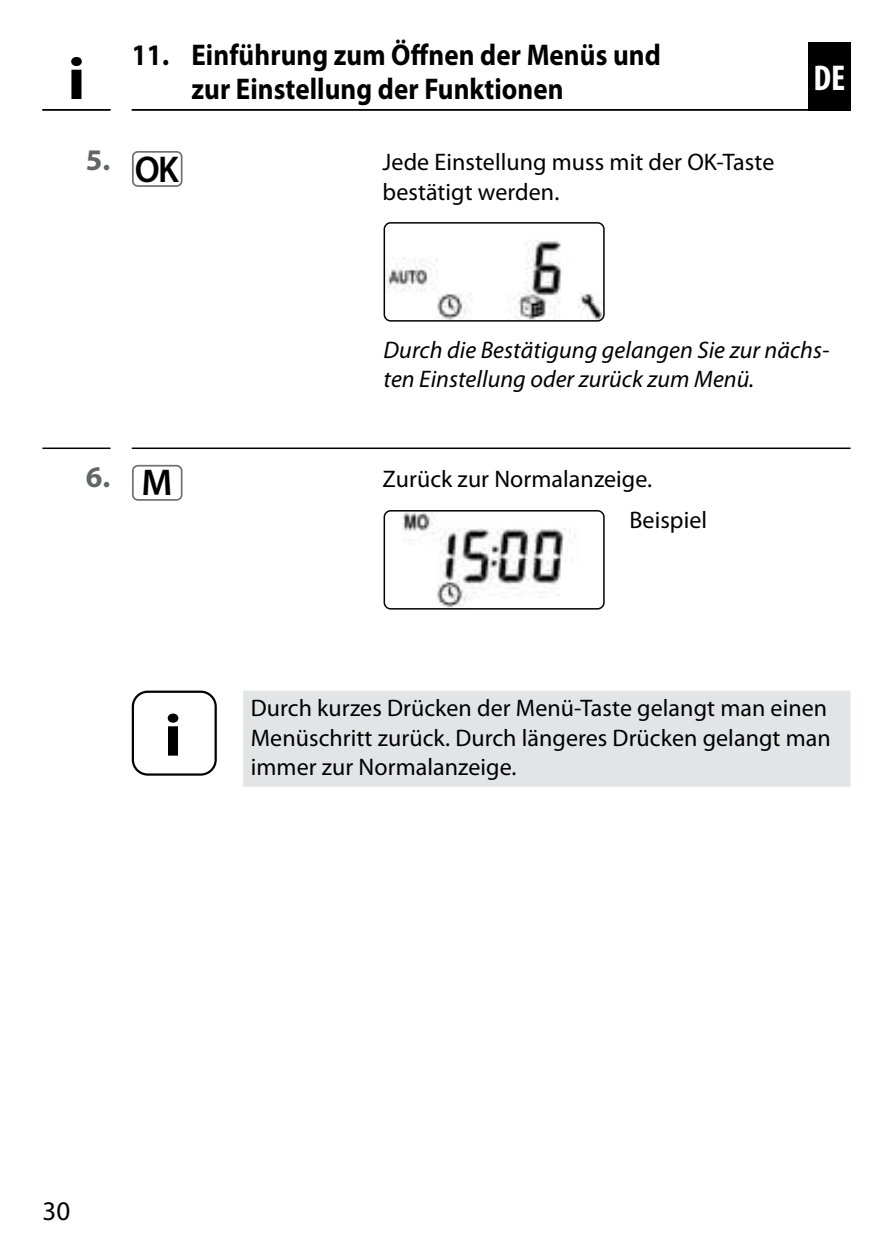
<style>
.page{position:relative;width:893px;height:1259px;background:#fff}
.page>*{position:absolute;margin:0;border:0;box-sizing:border-box;transform-origin:0 0}
.t1{font:700 60px "Myriad Pro";color:#000;scale:1.1 1}
.t2{font:700 condensed 36px "Myriad Pro";color:#fff}
.t3{font:700 30px "Myriad Pro";letter-spacing:.005em;color:#000;scale:.9 1}
.t4{font:700 30px "Myriad Pro";color:#646567}
.t5{font:27px "Myriad Pro";color:#000}
.t6{font:24px/29.4px "Myriad Pro";letter-spacing:.005em;color:#000}
.t7{font:italic 24px/29.4px "Myriad Pro";letter-spacing:.005em;color:#000}
.s1{font-weight:600;font-size:37.5px;color:#000}
</style>
<div class="page">
<hr style="left:132px;top:109px;width:719px;height:2px;background:#000">
<div style="left:808px;top:42px;width:42px;height:69px;background:#000"></div>
<hr style="left:42px;top:109px;width:68px;height:2px;background:#000">
<div style="left:132px;top:151px;width:51px;height:36px;border:2px solid #707172;border-radius:5px"></div>
<img style="left:386px;top:224px;width:217px;height:96px">
<div style="left:384px;top:222px;width:221px;height:100px;border:1px solid #000;border-radius:6px"></div>
<svg style="left:42px;top:447px;width:808px;height:2px;background:#484848"></svg>
<div style="left:132px;top:465px;width:51px;height:36px;border:2px solid #707172;border-radius:5px"></div>
<div style="left:243px;top:690px;width:607px;height:96px;background:#e3e4e5"></div>
<div style="left:132px;top:690px;width:85px;height:85px;border:2px solid #000;border-radius:15px"></div>
<img style="left:385px;top:512px;width:218px;height:97px">
<div style="left:384px;top:510px;width:221px;height:99px;border:1px solid #000;border-radius:6px"></div>
<h1 class="t1" style="left:67px;top:48px;width:18px">i</h1>
<p class="t3" style="left:132px;top:39px;width:589px">11. Einführung zum Öffnen der Menüs und</p>
<p class="t3" style="left:191px;top:73px;width:415px">zur Einstellung der Funktionen</p>
<p class="t4" style="left:86px;top:145px;width:94px">5. <span class="s1">OK</span></p>
<p class="t6" style="left:383px;top:149px;width:393px">Jede Einstellung muss mit der OK-Taste bestätigt werden.</p>
<h2 class="t2" style="left:813px;top:57px;width:33px">DE</h2>
<p class="t7" style="left:384px;top:337px;width:447px">Durch die Bestätigung gelangen Sie zur nächs&shy;ten Einstellung oder zurück zum Menü.</p>
<p class="t4" style="left:86px;top:462px;width:88px">6. <span class="s1">M</span></p>
<p class="t6" style="left:383px;top:466px;width:271px">Zurück zur Normalanzeige.</p>
<h1 class="t1" style="left:164px;top:704px;width:18px">i</h1>
<p class="t6" style="left:629px;top:506px;width:79px">Beispiel</p>
<p class="t6" style="left:251px;top:694px;width:581px">Durch kurzes Drücken der Menü-Taste gelangt man einen<br>Menüschritt zurück. Durch längeres Drücken gelangt man immer zur Normalanzeige.</p>
<p class="t5" style="left:43px;top:1197px;width:29px">30</p>
</div>
